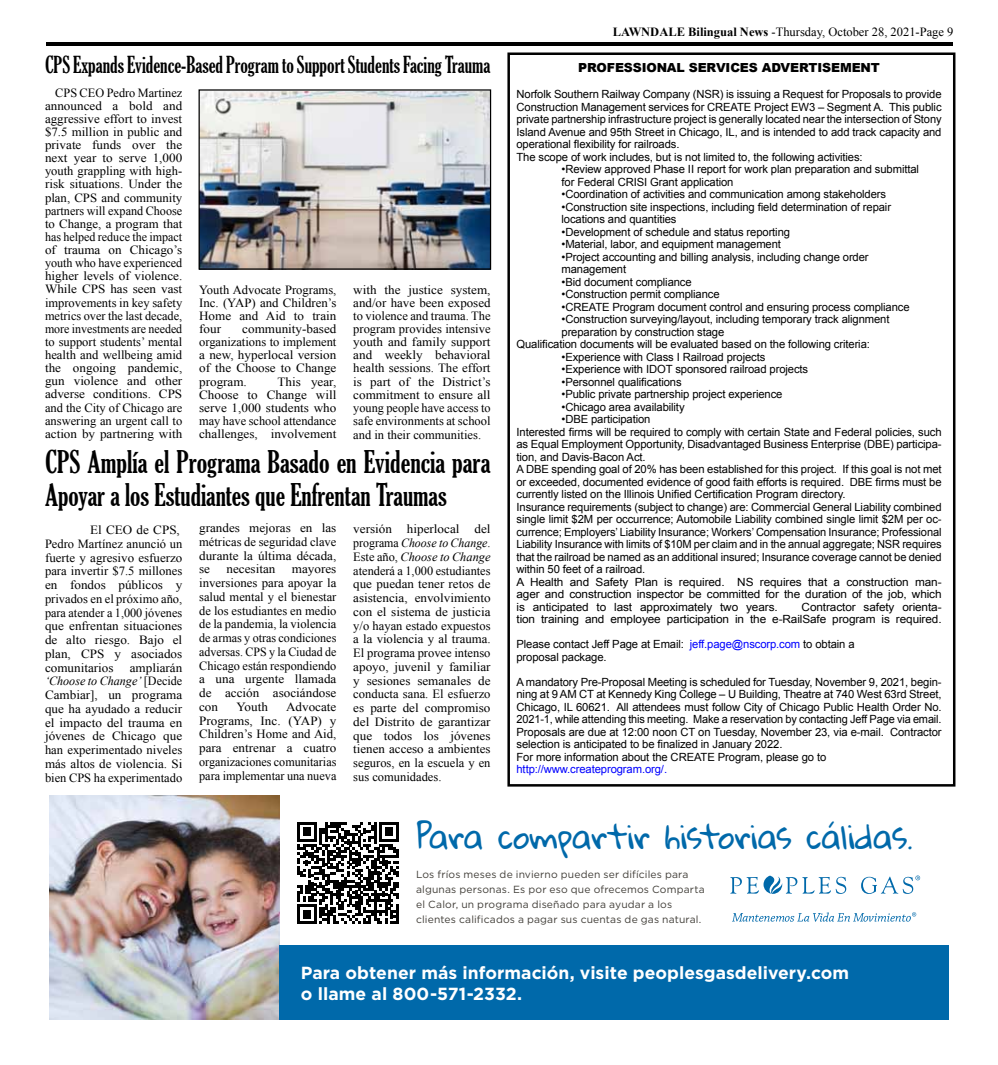
<style>
.page{position:relative;width:998px;height:1065px;background:#fff}
.page>*{position:absolute;margin:0;border:0;box-sizing:border-box;transform-origin:0 0}
.t1{font:32.62px "Gloria Hallelujah";letter-spacing:-.015em;color:#0069aa}
.t2{font:extra-condensed 30px/32.5px "Gloucester";color:#000}
.t3{font:extra-condensed 22.5px "Gloucester";color:#000}
.t4{font:700 17.5px/21.2px "Gotham";color:#fff}
.t5{font:12.5px/13.8px "Times New Roman";color:#000;text-align:justify;scale:1.05 1}
.t6{font:12.5px/13.1px "Times New Roman";color:#000;text-align:justify}
.t7{font:900 12.5px "Arial";letter-spacing:-.01em;color:#000}
.t8{font:11.25px/12.5px "Arial";letter-spacing:-.01em;color:#000}
.t9{font:11.25px/12.5px "Arial";letter-spacing:-.01em;color:#000;text-align:right;scale:1.05 1}
.t10{font:11.25px "Arial";letter-spacing:-.01em;color:#00f}
.t11{font:10.25px/15px "Gotham";letter-spacing:.015em;color:#413e38}
.s1{font-style:italic}
.s2{font-weight:700}
.s3{color:#00f}
</style>
<div class="page">
<hr style="left:46px;top:42px;width:906px;height:4px;background:#000">
<img style="left:49px;top:795px;width:230px;height:225px">
<svg style="left:730px;top:876px;width:116px;height:18px"></svg>
<svg style="left:861px;top:876px;width:59px;height:18px"></svg>
<svg style="left:732px;top:912px;width:184px;height:10px"></svg>
<div style="left:279px;top:946px;width:670px;height:74px;background:#0069aa"></div>
<svg style="left:297px;top:822px;width:102px;height:102px"></svg>
<hr style="left:396px;top:905px;width:3px;height:19px;background:#000">
<div style="left:507px;top:52px;width:448px;height:735px;border:2px solid #000"></div>
<img style="left:200px;top:91px;width:289px;height:177px">
<div style="left:198px;top:89px;width:293px;height:181px;border:1px solid #000"></div>
<h3 class="t3" style="left:45px;top:51px;width:447px">CPS Expands Evidence-Based Program to Support Students Facing Trauma</h3>
<p class="t6" style="left:45px;top:86px;width:139px;text-indent:10px">CPS CEO Pedro Martinez announced a bold and aggressive effort to invest $7.5 million in public and private funds over the next year to serve 1,000 youth grappling with high&shy;risk situations. Under the plan, CPS and community partners will expand Choose to Change, a program that has helped reduce the impact of trauma on Chicago’s youth who have experienced higher levels of violence.<br>While CPS has seen vast improvements in key safety metrics over the last decade, more investments are needed to support students’ mental health and wellbeing amid the ongoing pandemic, gun violence and other adverse conditions. CPS and the City of Chicago are answering an urgent call to action by partnering with</p>
<p class="t5" style="left:353px;top:283px;width:132px;line-height:13.1px">with the justice system, and/or have been exposed to violence and trauma. The program provides intensive youth and family support and weekly behavioral health sessions. The effort is part of the District’s commitment to ensure all young people have access to safe environments at school and in their communities.</p>
<h2 class="t2" style="left:45px;top:446px;width:447px">CPS Amplía el Programa Basado en Evidencia para<br>Apoyar a los Estudiantes que Enfrentan Traumas</h2>
<p class="t5" style="left:45px;top:523px;width:132px;text-align:left;text-indent:45px">El CEO de CPS,<br>Pedro Martínez anunció un fuerte y agresivo esfuerzo para invertir $7.5 millones en fondos públicos y privados en el próximo año, para atender a 1,000 jóvenes que enfrentan situaciones de alto riesgo. Bajo el plan, CPS y asociados comunitarios</p>
<p class="t6" style="left:199px;top:283px;width:139px">Youth Advocate Programs, Inc. (YAP) and Children’s Home and Aid to train four</p>
<p class="t5" style="left:199px;top:322px;width:132px;line-height:13.1px;text-indent:43px">community-based organizations to implement a new, hyperlocal version of the Choose to Change program.</p>
<p class="t5" style="left:199px;top:375px;width:132px;line-height:13.1px;text-indent:78px">This year, Choose to Change will serve 1,000 students who may have school attendance challenges, involvement</p>
<p class="t5" style="left:199px;top:521px;width:132px">grandes mejoras en las métricas de seguridad clave durante la última década, se</p>
<p class="t5" style="left:353px;top:522px;width:132px">versión hiperlocal del programa <span class="s1">Choose to Change</span>.<br>Este año, <span class="s1">Choose to Change </span>atenderá a 1,000 estudiantes que puedan tener retos de asistencia, envolvimiento con el sistema de justicia y/o hayan estado expuestos a la violencia y al trauma.<br>El programa provee intenso apoyo, juvenil y familiar y sesiones semanales de conducta sana. El esfuerzo es parte del compromiso del Distrito de garantizar que todos los jóvenes tienen acceso a ambientes seguros, en la escuela y en sus comunidades.</p>
<p class="t5" style="left:226px;top:562px;width:48px">necesitan</p>
<p class="t5" style="left:199px;top:562px;width:132px;text-indent:93px">mayores inversiones para apoyar la salud mental y el bienestar de los estudiantes en medio de la pandemia, la violencia de armas y otras condiciones adversas. CPS y la Ciudad de Chicago están respondiendo a una urgente llamada de acción asociándose con</p>
<p class="t5" style="left:45px;top:660px;width:132px;text-indent:85px">ampliarán <span class="s1">‘Choose to Change’</span> [Decide Cambiar], un programa que ha ayudado a reducir el impacto del trauma en jóvenes de Chicago que han experimentado niveles más altos de violencia. Si bien CPS ha experimentado</p>
<p class="t5" style="left:199px;top:700px;width:132px;text-indent:87px">Advocate Programs, Inc. (YAP) y Children’s Home and Aid, para entrenar a cuatro organizaciones comunitarias para implementar una nueva</p>
<p class="t5" style="left:236px;top:700px;width:31px">Youth</p>
<p class="t6" style="left:612px;top:25px;width:342px"><span class="s2">LAWNDALE Bilingual News</span> -Thursday, October 28, 2021-Page 9</p>
<p class="t7" style="left:578px;top:58px;width:303px">PROFESSIONAL SERVICES ADVERTISEMENT</p>
<p class="t8" style="left:516px;top:88px;width:426px">Norfolk Southern Railway Company (NSR) is issuing a Request for Proposals to provide Construction Management services for CREATE Project EW3 – Segment A. This public private partnership infrastructure project is generally located near the intersection of Stony Island Avenue and 95th Street in Chicago, IL, and is intended to add track capacity and operational flexibility for railroads.<br>The scope of work includes, but is not limited to, the following activities:</p>
<p class="t8" style="left:561px;top:163px;width:359px">•Review approved Phase II report for work plan preparation and submittal for Federal CRISI Grant application</p>
<p class="t8" style="left:561px;top:188px;width:326px">•Coordination of activities and communication among stakeholders</p>
<p class="t8" style="left:561px;top:200px;width:331px">•Construction site inspections, including field determination of repair locations and quantities</p>
<p class="t8" style="left:561px;top:225px;width:230px">•Development of schedule and status reporting</p>
<p class="t8" style="left:561px;top:238px;width:221px">•Material, labor, and equipment management</p>
<p class="t8" style="left:561px;top:250px;width:308px">•Project accounting and billing analysis, including change order management</p>
<p class="t8" style="left:561px;top:275px;width:132px">•Bid document compliance</p>
<p class="t8" style="left:561px;top:288px;width:160px">•Construction permit compliance</p>
<p class="t8" style="left:561px;top:300px;width:350px">•CREATE Program document control and ensuring process compliance</p>
<p class="t8" style="left:561px;top:313px;width:329px">•Construction surveying/layout, including temporary track alignment</p>
<p class="t8" style="left:561px;top:325px;width:164px">preparation by construction stage</p>
<p class="t8" style="left:516px;top:338px;width:355px">Qualification documents will be evaluated based on the following criteria:</p>
<p class="t8" style="left:561px;top:350px;width:205px">•Experience with Class I Railroad projects</p>
<p class="t8" style="left:561px;top:363px;width:248px">•Experience with IDOT sponsored railroad projects</p>
<p class="t8" style="left:561px;top:375px;width:122px">•Personnel qualifications</p>
<p class="t8" style="left:561px;top:388px;width:222px">•Public private partnership project experience</p>
<p class="t8" style="left:561px;top:400px;width:125px">•Chicago area availability</p>
<p class="t8" style="left:516px;top:413px;width:427px;text-indent:45px">•DBE participation<br>Interested firms will be required to comply with certain State and Federal policies, such as Equal Employment Opportunity, Disadvantaged Business Enterprise (DBE) participa&shy;tion, and Davis-Bacon Act.<br>A DBE spending goal of 20% has been established for this project. If this goal is not met or exceeded, documented evidence of good faith efforts is required. DBE firms must be currently listed on the Illinois Unified Certification Program directory.<br>Insurance requirements (subject to change) are: Commercial General Liability combined single limit $2M per occurrence; Automobile Liability combined single limit $2M per oc&shy;currence; Employers’ Liability Insurance; Workers’ Compensation Insurance; Professional Liability Insurance with limits of $10M per claim and in the annual aggregate; NSR requires that the railroad be named as an additional insured; Insurance coverage cannot be denied within 50 feet of a railroad.<br>A Health and Safety Plan is required. NS requires that a construction man&shy;ager and construction inspector be committed for the duration of the job, which is anticipated to last approximately two years.</p>
<p class="t9" style="left:516px;top:600px;width:406px">Contractor safety orienta-<br>tion training and employee participation in the e-RailSafe program is required.</p>
<p class="t8" style="left:516px;top:638px;width:340px">Please contact Jeff Page at Email: <span class="s3">jeff.page@nscorp.com</span> to obtain a proposal package.</p>
<p class="t8" style="left:516px;top:675px;width:427px">A mandatory Pre-Proposal Meeting is scheduled for Tuesday, November 9, 2021, begin&shy;ning at 9 AM CT at Kennedy King College – U Building, Theatre at 740 West 63rd Street, Chicago, IL 60621. All attendees must follow City of Chicago Public Health Order No.<br>2021-1, while attending this meeting. Make a reservation by contacting Jeff Page via email.<br>Proposals are due at 12:00 noon CT on Tuesday, November 23, via e-mail. Contractor selection is anticipated to be finalized in January 2022.<br>For more information about the CREATE Program, please go to</p>
<p class="t10" style="left:516px;top:762px;width:152px">http://www.createprogram.org/.</p>
<h1 class="t1" style="left:417px;top:818px;width:497px">Para compartir historias cálidas.</h1>
<p class="t11" style="left:416px;top:867px;width:290px">Los fríos meses de invierno pueden ser difíciles para algunas personas. Es por eso que ofrecemos Comparta el Calor, un programa diseñado para ayudar a los clientes calificados a pagar sus cuentas de gas natural.</p>
<h3 class="t4" style="left:301px;top:961px;width:550px">Para obtener más información, visite peoplesgasdelivery.com o llame al 800-571-2332.</h3>
</div>
